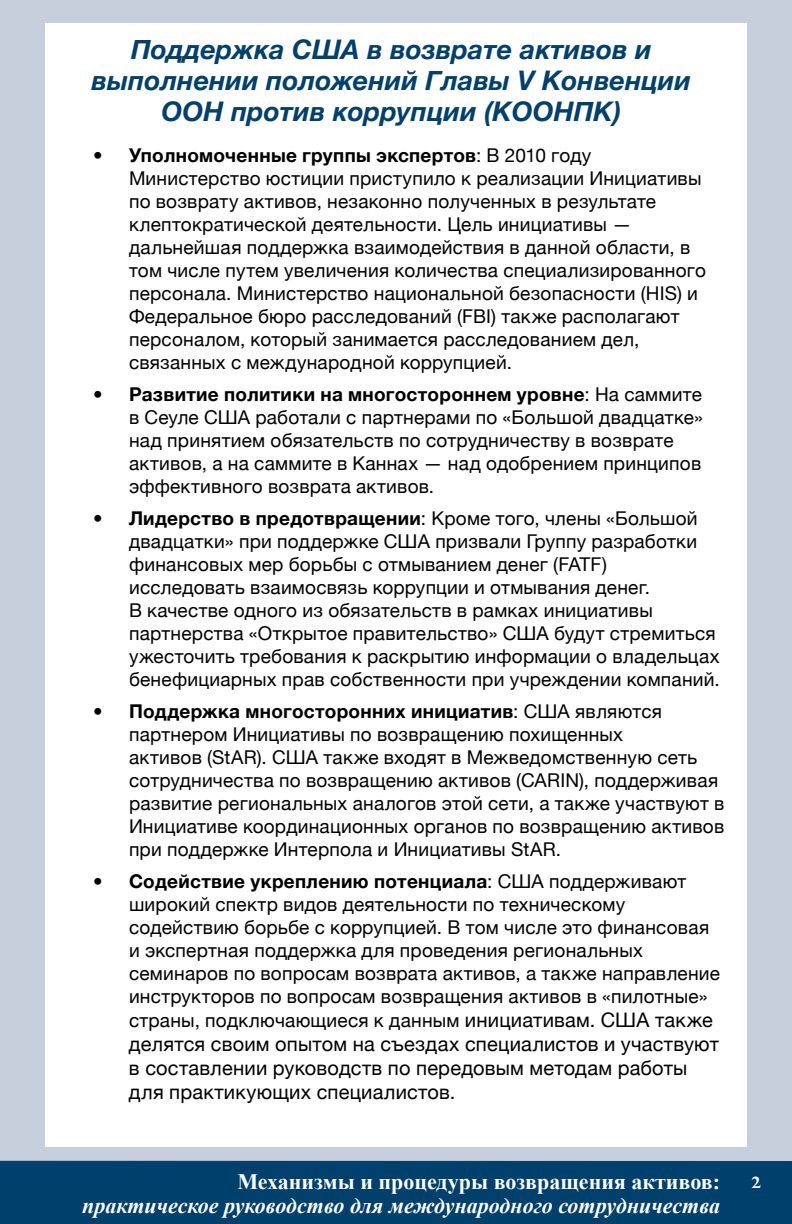
<style>
.page{position:relative;width:792px;height:1224px;background:#c7cfdd}
.page>*{position:absolute;margin:0;border:0;box-sizing:border-box;transform-origin:0 0}
.t1{font:italic 700 27px/31.2px "Helvetica Neue";color:#00406c;text-align:center}
.t2{font:italic 700 22px "Times New Roman";color:#fff}
.t3{font:700 22px "Times New Roman";color:#fff}
.t4{font:20px/24px "Helvetica Neue";letter-spacing:.01em;color:#000}
.t5{font:19px/23px "Helvetica Neue";letter-spacing:.01em;color:#000}
.t6{font:700 16px "Perpetua Titling";color:#fff}
.s1{font-weight:700}
.s2{font-size:20px}
</style>
<div class="page">
<div style="left:45px;top:23px;width:702px;height:1123px;background:#fff"></div>
<div style="left:0;top:1161px;width:792px;height:63px;background:#00406c"></div>
<h1 class="t1" style="left:92px;top:33px;width:601px">Поддержка США в возврате активов и выполнении положений Главы V Конвенции<br>ООН против коррупции (КООНПК)</h1>
<p class="t5" style="left:129px;top:143px;width:578px;text-indent:-36px">• <span class="s1">Уполномоченные группы экспертов</span>: В 2010 году Министерство юстиции приступило к реализации Инициативы по возврату активов, незаконно полученных в результате клептократической деятельности. Цель инициативы — дальнейшая поддержка взаимодействия в данной области, в том числе путем увеличения количества специализированного персонала. Министерство национальной безопасности (HIS) и Федеральное бюро расследований (FBI) также располагают персоналом, который занимается расследованием дел, связанных с международной коррупцией.</p>
<p class="t5" style="left:129px;top:383px;width:576px;text-indent:-36px"><span class="s1">• Развитие политики на многостороннем уровне</span>: На саммите в Сеуле США работали с партнерами по «Большой двадцатке» над принятием обязательств по сотрудничеству в возврате активов, а на саммите в Каннах — над одобрением принципов эффективного возврата активов.</p>
<p class="t5" style="left:129px;top:507px;width:592px;text-indent:-36px">• <span class="s1">Лидерство в предотвращении</span>: Кроме того, члены «Большой двадцатки» при поддержке США призвали Группу разработки финансовых мер борьбы с отмыванием денег (FATF) исследовать взаимосвязь коррупции и отмывания денег.<br>В качестве одного из обязательств в рамках инициативы партнерства «Открытое правительство» США будут стремиться ужесточить требования к раскрытию информации о владельцах бенефициарных прав собственности при учреждении компаний.</p>
<p class="t5" style="left:129px;top:700px;width:597px;text-indent:-36px"><span class="s1">• Поддержка многосторонних инициатив</span>: США являются партнером Инициативы по возвращению похищенных<br>активов (StAR). США также входят в Межведомственную сеть сотрудничества по возвращению активов (CARIN), поддерживая развитие региональных аналогов этой сети, а также участвуют в Инициативе координационных органов по возвращению активов при поддержке Интерпола и Инициативы StAR.</p>
<p class="t5" style="left:129px;top:870px;width:593px;text-indent:-36px">• <span class="s1">Содействие укреплению потенциала</span>: США поддерживают широкий спектр видов деятельности по техническому содействию борьбе с коррупцией. В том числе это финансовая и экспертная поддержка для проведения региональных семинаров по вопросам возврата активов, а также направление инструкторов по вопросам возвращения активов в «пилотные» страны, подключающиеся к данным <span class="s2">инициативам. США также</span></p>
<p class="t4" style="left:129px;top:1032px;width:592px">делятся своим опытом на съездах специалистов и участвуют в составлении руководств по передовым методам работы для практикующих специалистов.</p>
<p class="t3" style="left:237px;top:1166px;width:484px">Механизмы и процедуры возвращения активов:</p>
<p class="t2" style="left:82px;top:1190px;width:639px">практическое руководство для международного сотрудничества</p>
<p class="t6" style="left:751px;top:1172px;width:11px">2</p>
<p class="t6" style="left:751px;top:1172px;width:11px">7</p>
</div>
